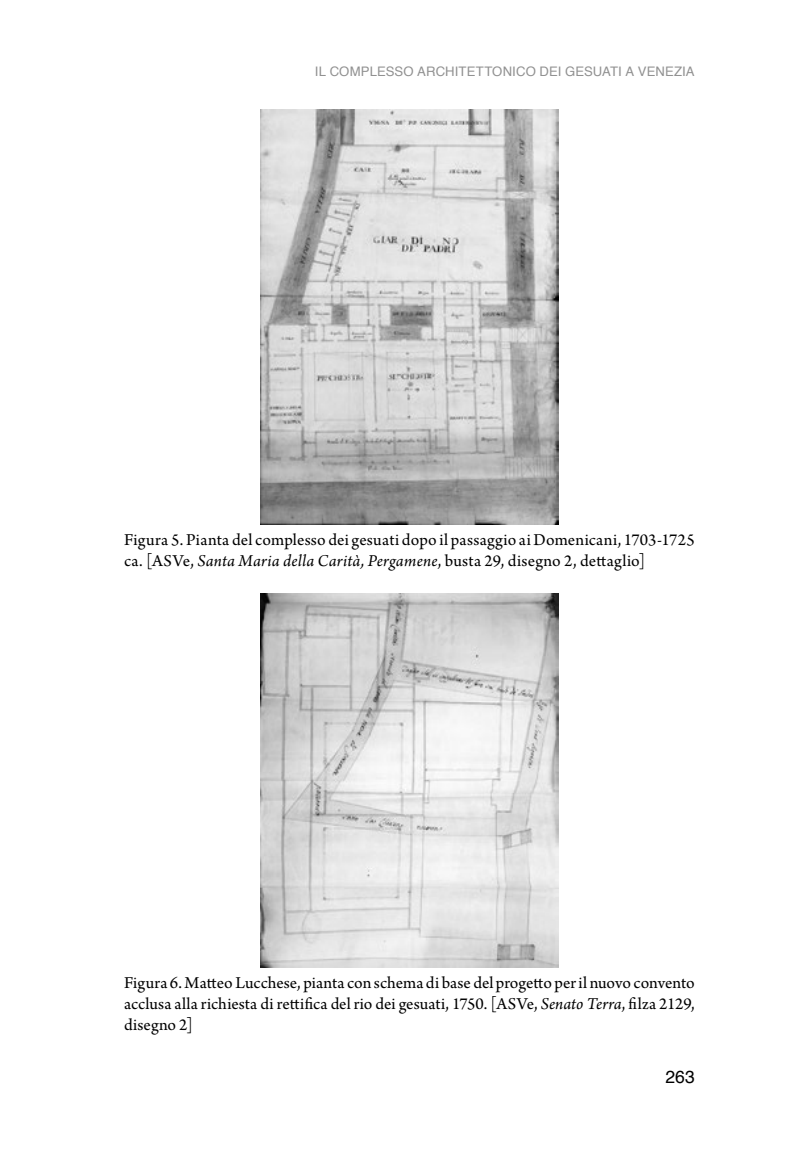
<style>
.page{position:relative;width:794px;height:1166px;background:#fff}
.page>*{position:absolute;margin:0;border:0;box-sizing:border-box;transform-origin:0 0}
.t1{font:17.5px/21px "Arno Pro";letter-spacing:.01em;color:#000}
.t2{font:17.5px "Helvetica";color:#000}
.t3{font:13.12px "Helvetica";letter-spacing:.005em;color:#919191}
.s1{font-style:italic}
</style>
<div class="page">
<img style="left:260px;top:109px;width:298px;height:415px">
<img style="left:260px;top:593px;width:298px;height:374px">
<p class="t3" style="left:315px;top:61px;width:381px">IL COMPLESSO ARCHITETTONICO DEI GESUATI A VENEZIA</p>
<p class="t1" style="left:124px;top:530px;width:572px">Figura 5. Pianta del complesso dei gesuati dopo il passaggio ai Domenicani, 1703-1725 ca. [ASVe, <span class="s1">Santa Maria della Carità, Pergamene</span>, busta 29, disegno 2, dettaglio]</p>
<p class="t1" style="left:124px;top:973px;width:572px;text-align:justify">Figura 6. Matteo Lucchese, pianta con schema di base del progetto per il nuovo convento acclusa alla richiesta di rettifica del rio dei gesuati, 1750. [ASVe, <span class="s1">Senato Terra</span>, filza 2129, disegno 2]</p>
<p class="t2" style="left:665px;top:1063px;width:31px">263</p>
</div>
